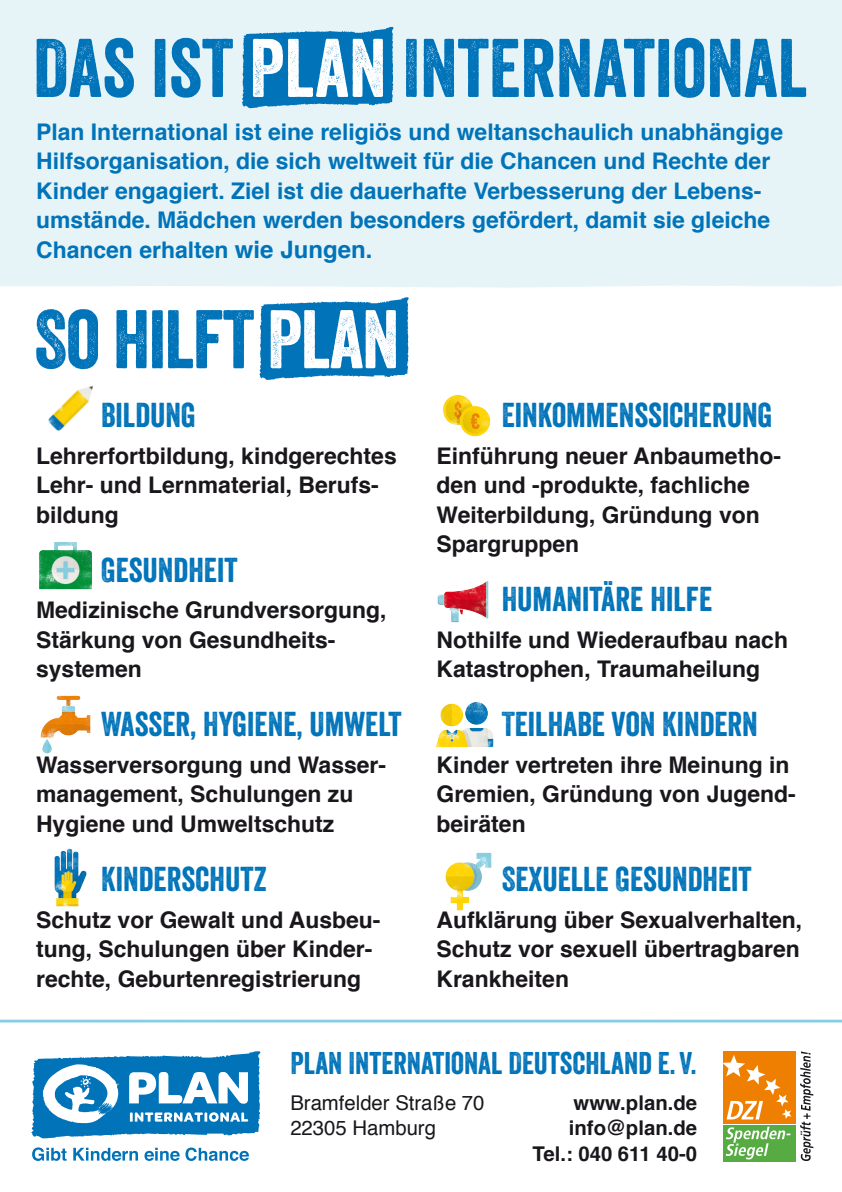
<style>
.page{position:relative;width:842px;height:1192px;background:#fff}
.page>*{position:absolute;margin:0;border:0;box-sizing:border-box;transform-origin:0 0}
.t1{font:80.25px "Veneer";color:#0073b9}
.t2{font:80.25px "Veneer";letter-spacing:-.02em;color:#0073b9}
.t3{font:33.5px "Veneer";color:#0073b9}
.t4{font:30.5px "Veneer";color:#0073b9}
.t5{font:700 22.95px/29.5px "Helvetica";color:#1a171c}
.t6{font:700 22.95px/29.5px "Helvetica";color:#0073b9}
.t7{font:700 20.3px/25.6px "Helvetica";color:#1a171c;text-align:right}
.t8{font:20.3px/25.6px "Helvetica";color:#1a171c}
.s1{color:#fff}
.s2{font-size:24px}
</style>
<div class="page">
<div style="left:0;top:0;width:842px;height:288px;background:#e6f4f8"></div>
<svg style="left:242px;top:27px;width:152px;height:81px;background:#1a81c0"></svg>
<svg style="left:259px;top:297px;width:150px;height:83px;background:#1f84c1"></svg>
<img style="left:436px;top:702px;width:58px;height:46px">
<img style="left:443px;top:395px;width:48px;height:42px">
<img style="left:48px;top:385px;width:46px;height:46px">
<img style="left:437px;top:581px;width:52px;height:42px">
<img style="left:39px;top:542px;width:53px;height:48px">
<img style="left:54px;top:848px;width:33px;height:59px">
<img style="left:445px;top:852px;width:47px;height:59px">
<img style="left:40px;top:695px;width:51px;height:59px">
<hr style="left:0;top:1020px;width:842px;height:2px;background:#87cee1">
<svg style="left:31px;top:1051px;width:230px;height:87px"></svg>
<svg style="left:32px;top:1147px;width:35px;height:14px"></svg>
<svg style="left:73px;top:1148px;width:65px;height:13px"></svg>
<svg style="left:144px;top:1148px;width:105px;height:13px"></svg>
<div style="left:723px;top:1051px;width:72px;height:72px;background:#ee7f00"></div>
<div style="left:723px;top:1125px;width:72px;height:36px;background:#56ac42"></div>
<svg style="left:726px;top:1127px;width:64px;height:32px"></svg>
<svg style="left:723px;top:1055px;width:68px;height:64px"></svg>
<svg style="left:800px;top:1051px;width:13px;height:110px"></svg>
<h1 class="t1" style="left:33px;top:19px;width:776px">DAS IST <span class="s1">PLAN</span> INTERNATIONAL</h1>
<p class="t6" style="left:36px;top:117px;width:748px">Plan International ist eine religiös und weltanschaulich unabhängige Hilfsorganisation, die sich weltweit für die Chancen und Rechte der Kinder engagiert. Ziel ist die dauerhafte Verbesserung der Lebens&shy;umstände. Mädchen werden besonders gefördert, damit sie gleiche Chancen erhalten <span class="s2">wie Jungen.</span></p>
<h1 class="t2" style="left:34px;top:290px;width:367px">SO HILFT <span class="s1">PLAN</span></h1>
<h2 class="t3" style="left:101px;top:395px;width:96px">BILDUNG</h2>
<p class="t5" style="left:36px;top:441px;width:362px">Lehrerfortbildung, kindgerechtes<br>Lehr- und Lernmaterial, Berufs&shy;bildung</p>
<h2 class="t3" style="left:101px;top:549px;width:138px">GESUNDHEIT</h2>
<p class="t5" style="left:36px;top:596px;width:352px">Medizinische Grundversorgung,<br>Stärkung von Gesundheits&shy;systemen</p>
<h2 class="t3" style="left:101px;top:704px;width:302px">WASSER, HYGIENE, UMWELT</h2>
<p class="t5" style="left:36px;top:750px;width:352px">Wasserversorgung und Wasser&shy;management, Schulungen zu<br>Hygiene und Umweltschutz</p>
<h2 class="t3" style="left:101px;top:859px;width:167px">KINDERSCHUTZ</h2>
<p class="t5" style="left:36px;top:905px;width:346px">Schutz vor Gewalt und Ausbeu&shy;tung, Schulungen über Kinder&shy;rechte, Geburtenregistrierung</p>
<h2 class="t3" style="left:502px;top:395px;width:272px">EINKOMMENSSICHERUNG</h2>
<p class="t5" style="left:436px;top:441px;width:346px">Einführung neuer Anbaumetho&shy;den und -produkte, fachliche<br>Weiterbildung, Gründung von<br>Spargruppen</p>
<h2 class="t3" style="left:502px;top:579px;width:212px">HUMANITÄRE HILFE</h2>
<p class="t5" style="left:436px;top:625px;width:353px">Nothilfe und Wiederaufbau nach<br>Katastrophen, Traumaheilung</p>
<h2 class="t3" style="left:502px;top:704px;width:258px">TEILHABE VON KINDERN</h2>
<p class="t5" style="left:436px;top:750px;width:361px">Kinder vertreten ihre Meinung in<br>Gremien, Gründung von Jugend&shy;beiräten</p>
<h2 class="t3" style="left:502px;top:859px;width:251px">SEXUELLE GESUNDHEIT</h2>
<p class="t5" style="left:436px;top:905px;width:367px;text-align:justify">Aufklärung über Sexualverhalten, Schutz vor sexuell übertragbaren Krankheiten</p>
<h3 class="t4" style="left:290px;top:1044px;width:408px">PLAN INTERNATIONAL DEUTSCHLAND E. V.</h3>
<p class="t8" style="left:290px;top:1091px;width:196px">Bramfelder Straße 70<br>22305 Hamburg</p>
<p class="t7" style="left:532px;top:1090px;width:166px">www.plan.de info@plan.de<br>Tel.: 040 611 40-0</p>
</div>
